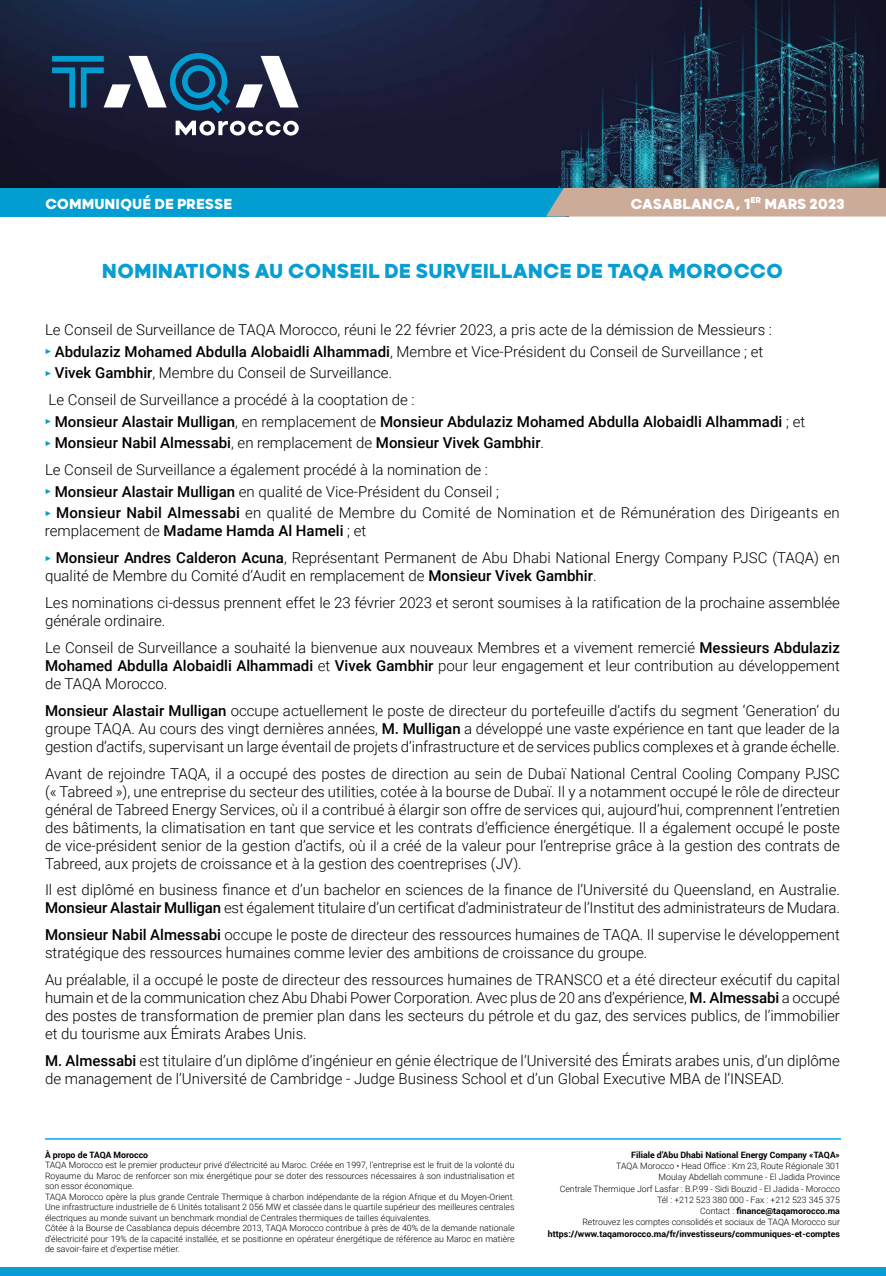
<style>
.page{position:relative;width:886px;height:1276px;background:#fff}
.page>*{position:absolute;margin:0;border:0;box-sizing:border-box;transform-origin:0 0}
.t1{font:800 24.38px "Grold";color:#089ed1}
.t2{font:800 17.5px "Grold";color:#fff}
.t3{font:300 15px/18px "Roboto";color:#000}
.t4{font:500 15px/21.5px "Roboto";color:#000}
.t5{font:300 8.75px/10.5px "Roboto";color:#000;text-align:right}
.t6{font:700 8.75px "Roboto";color:#000}
.s1{font-weight:500}
.s2{font-weight:300}
.s3{font-weight:700}
</style>
<div class="page">
<div style="left:0;top:1267px;width:886px;height:9px;background:#089ed1"></div>
<img style="left:0;top:0;width:886px;height:188px">
<svg style="left:236px;top:56px;width:63px;height:51px"></svg>
<svg style="left:52px;top:53px;width:178px;height:60px;background:#325876"></svg>
<svg style="left:176px;top:121px;width:123px;height:14px"></svg>
<div style="left:0;top:188px;width:565px;height:28px;background:#029ed1"></div>
<div style="left:546px;top:188px;width:340px;height:28px;background:#ccab99"></div>
<hr style="left:45px;top:1138px;width:796px;height:1px;background:#00ace8">
<p class="t2" style="left:45px;top:193px;width:189px">COMMUNIQUÉ DE PRESSE</p>
<p class="t2" style="left:631px;top:193px;width:216px">CASABLANCA, 1<sup>ER</sup> MARS 2023</p>
<h1 class="t1" style="left:102px;top:256px;width:683px">NOMINATIONS AU CONSEIL DE SURVEILLANCE DE TAQA MOROCCO</h1>
<p class="t3" style="left:45px;top:318px;width:728px;line-height:21.5px">Le Conseil de Surveillance de TAQA Morocco, réuni le 22 février 2023, a pris acte de la démission de Messieurs :<br><sup>1</sup> <span class="s1">Abdulaziz Mohamed Abdulla Alobaidli Alhammadi</span>, Membre et Vice-Président du Conseil de Surveillance ; et<br><sup>1</sup> <span class="s1">Vivek Gambhir</span>, Membre du Conseil de Surveillance.</p>
<p class="t4" style="left:45px;top:388px;width:762px"><span class="s2">Le Conseil de Surveillance a procédé à la cooptation de :<br></span><sup>1</sup> Monsieur Alastair Mulligan<span class="s2">, en remplacement de</span> Monsieur Abdulaziz Mohamed Abdulla Alobaidli Alhammadi <span class="s2">; et<br></span><sup>1</sup> Monsieur Nabil Almessabi<span class="s2">, en remplacement de</span> Monsieur Vivek Gambhir<span class="s2">.</span></p>
<p class="t3" style="left:45px;top:458px;width:796px;line-height:21.5px">Le Conseil de Surveillance a également procédé à la nomination de :<br><sup>1</sup> <span class="s1">Monsieur Alastair Mulligan</span> en qualité de Vice-Président du Conseil ;<br><sup>1</sup> <span class="s1">Monsieur Nabil Almessabi</span> en qualité de Membre du Comité de Nomination et de Rémunération des Dirigeants en</p>
<p class="t3" style="left:45px;top:517px;width:796px;line-height:26.9px">remplacement de <span class="s1">Madame Hamda Al Hameli</span> ; et<br><sup>1</sup> <span class="s1">Monsieur Andres Calderon Acuna</span>, Représentant Permanent de Abu Dhabi National Energy Company PJSC (TAQA) en</p>
<p class="t3" style="left:45px;top:562px;width:796px;line-height:26.9px">qualité de Membre du Comité d’Audit en remplacement de <span class="s1">Monsieur Vivek Gambhir</span>.<br>Les nominations ci-dessus prennent effet le 23 février 2023 et seront soumises à la ratification de la prochaine assemblée</p>
<p class="t3" style="left:45px;top:606px;width:796px;line-height:26.9px">générale ordinaire.<br>Le Conseil de Surveillance a souhaité la bienvenue aux nouveaux Membres et a vivement remercié <span class="s1">Messieurs Abdulaziz</span></p>
<p class="t3" style="left:45px;top:656px;width:796px"><span class="s1">Mohamed Abdulla Alobaidli Alhammadi</span> et <span class="s1">Vivek Gambhir</span> pour leur engagement et leur contribution au développement de TAQA Morocco.</p>
<p class="t3" style="left:45px;top:701px;width:796px;text-align:justify"><span class="s1">Monsieur Alastair Mulligan</span> occupe actuellement le poste de directeur du portefeuille d’actifs du segment ‘Generation’ du groupe TAQA. Au cours des vingt dernières années, <span class="s1">M. Mulligan</span> a développé une vaste expérience en tant que leader de la gestion d’actifs, supervisant un large éventail de projets d’infrastructure et de services publics complexes et à grande échelle.</p>
<p class="t3" style="left:45px;top:763px;width:796px;text-align:justify">Avant de rejoindre TAQA, il a occupé des postes de direction au sein de Dubaï National Central Cooling Company PJSC (« Tabreed »), une entreprise du secteur des utilities, cotée à la bourse de Dubaï. Il y a notamment occupé le rôle de directeur général de Tabreed Energy Services, où il a contribué à élargir son offre de services qui, aujourd’hui, comprennent l’entretien des bâtiments, la climatisation en tant que service et les contrats d’efficience énergétique. Il a également occupé le poste de vice-président senior de la gestion d’actifs, où il a créé de la valeur pour l’entreprise grâce à la gestion des contrats de Tabreed, aux projets de croissance et à la gestion des coentreprises (JV).</p>
<p class="t3" style="left:45px;top:880px;width:796px">Il est diplômé en business finance et d’un bachelor en sciences de la finance de l’Université du Queensland, en Australie.<br><span class="s1">Monsieur Alastair Mulligan</span> est également titulaire d’un certificat d’administrateur de l’Institut des administrateurs de Mudara.</p>
<p class="t3" style="left:45px;top:925px;width:796px"><span class="s1">Monsieur Nabil Almessabi</span> occupe le poste de directeur des ressources humaines de TAQA. Il supervise le développement stratégique des ressources humaines comme levier des ambitions de croissance du groupe.</p>
<p class="t3" style="left:45px;top:970px;width:796px;text-align:justify">Au préalable, il a occupé le poste de directeur des ressources humaines de TRANSCO et a été directeur exécutif du capital humain et de la communication chez Abu Dhabi Power Corporation. Avec plus de 20 ans d’expérience, <span class="s1">M. Almessabi</span> a occupé des postes de transformation de premier plan dans les secteurs du pétrole et du gaz, des services publics, de l’immobilier et du tourisme aux Émirats Arabes Unis.</p>
<p class="t3" style="left:45px;top:1051px;width:796px"><span class="s1">M. Almessabi</span> est titulaire d’un diplôme d’ingénieur en génie électrique de l’Université des Émirats arabes unis, d’un diplôme de management de l’Université de Cambridge - Judge Business School et d’un Global Executive MBA de l’INSEAD.</p>
<p class="t6" style="left:45px;top:1148px;width:105px">À propo de TAQA Morocco</p>
<p class="t5" style="left:45px;top:1159px;width:471px;text-align:left">TAQA Morocco est le premier producteur privé d’électricité au Maroc. Créée en 1997, l’entreprise est le fruit de la volonté du Royaume du Maroc de renforcer son mix énergétique pour se doter des ressources nécessaires à son industrialisation et son essor économique.<br>TAQA Morocco opère la plus grande Centrale Thermique à charbon indépendante de la région Afrique et du Moyen-Orient.<br>Une infrastructure industrielle de 6 Unités totalisant 2 056 MW et classée dans le quartile supérieur des meilleures centrales électriques au monde suivant un benchmark mondial de Centrales thermiques de tailles équivalentes.<br>Côtée à la Bourse de Casablanca depuis décembre 2013, TAQA Morocco contribue à près de 40% de la demande nationale d’électricité pour 19% de la capacité installée, et se positionne en opérateur énergétique de référence au Maroc en matière de savoir-faire et d’expertise métier.</p>
<p class="t6" style="left:631px;top:1148px;width:210px">Filiale d’Abu Dhabi National Energy Company «TAQA»</p>
<p class="t5" style="left:560px;top:1160px;width:282px;line-height:11.2px">TAQA Morocco • Head Office : Km 23, Route Régionale 301<br>Moulay Abdellah commune - El Jadida Province<br>Centrale Thermique Jorf Lasfar : B.P.99 - Sidi Bouzid - El Jadida - Morocco Tél : +212 523 380 000 - Fax : +212 523 345 375<br>Contact : <span class="s3">finance@taqamorocco.ma<br></span>Retrouvez les comptes consolidés et sociaux de TAQA Morocco sur</p>
<p class="t6" style="left:548px;top:1227px;width:293px">https://www.taqamorocco.ma/fr/investisseurs/communiques-et-comptes</p>
</div>
